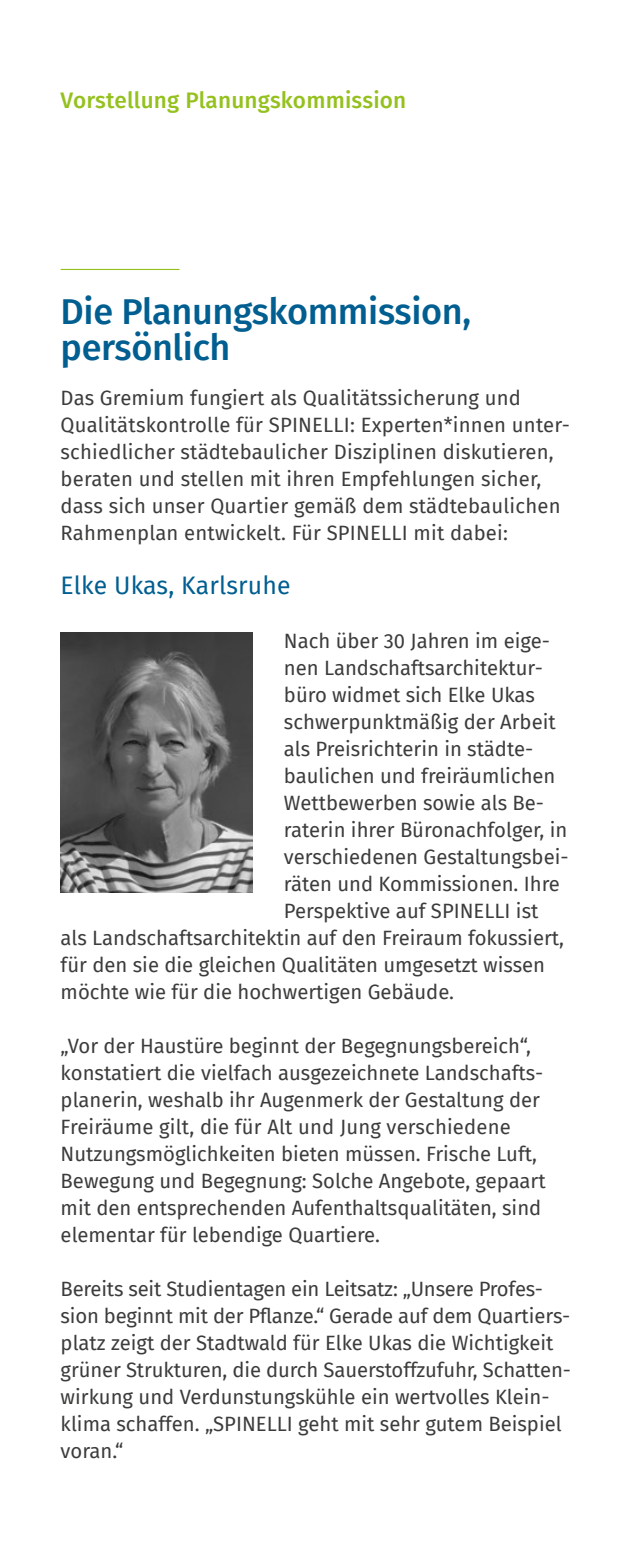
<style>
.page{position:relative;width:632px;height:1550px;background:#fff}
.page>*{position:absolute;margin:0;border:0;box-sizing:border-box;transform-origin:0 0}
.Headline_Inhaltssei{font:500 36px/36px "Fira Sans";letter-spacing:-.01em;color:#005e90}
.Fließtext{font:24.75px "Fira Sans";letter-spacing:.005em;color:#005e90}
.Bereichstext_oben{font:500 22.5px "Fira Sans";letter-spacing:.01em;color:#95c11f}
.Fließtext-2{font:20.25px/27px "Fira Sans";color:#3c3c3b}
</style>
<div class="page">
<hr style="left:61px;top:269px;width:118px;height:1px;background:#95c11f">
<img style="left:61px;top:633px;width:191px;height:260px">
<h1 class="Bereichstext_oben" style="left:61px;top:82px;width:347px">Vorstellung Planungskommission</h1>
<h2 class="Headline_Inhaltssei" style="left:61px;top:292px;width:412px">Die Planungskommission, persönlich</h2>
<p class="Fließtext-2" style="left:61px;top:384px;width:510px">Das Gremium fungiert als Qualitätssicherung und Qualitätskontrolle für SPINELLI: Experten*innen unter&shy;schiedlicher städtebaulicher Disziplinen diskutieren, beraten und stellen mit ihren Empfehlungen sicher, dass sich unser Quartier gemäß dem städtebaulichen Rahmenplan entwickelt. Für SPINELLI mit dabei:</p>
<p class="Fließtext" style="left:61px;top:567px;width:231px">Elke Ukas, Karlsruhe</p>
<p class="Fließtext-2" style="left:284px;top:627px;width:267px">Nach über 30 Jahren im eige-</p>
<p class="Fließtext-2" style="left:284px;top:654px;width:260px">nen Landschaftsarchitektur-</p>
<p class="Fließtext-2" style="left:284px;top:681px;width:252px">büro widmet sich Elke Ukas</p>
<p class="Fließtext-2" style="left:284px;top:708px;width:273px">schwerpunktmäßig der Arbeit</p>
<p class="Fließtext-2" style="left:284px;top:735px;width:251px">als Preisrichterin in städte-</p>
<p class="Fließtext-2" style="left:284px;top:762px;width:273px">baulichen und freiräumlichen</p>
<p class="Fließtext-2" style="left:284px;top:789px;width:261px">Wettbewerben sowie als Be-</p>
<p class="Fließtext-2" style="left:284px;top:816px;width:285px">raterin ihrer Büronachfolger, in</p>
<p class="Fließtext-2" style="left:284px;top:843px;width:286px">verschiedenen Gestaltungsbei-</p>
<p class="Fließtext-2" style="left:284px;top:870px;width:277px">räten und Kommissionen. Ihre</p>
<p class="Fließtext-2" style="left:284px;top:897px;width:256px">Perspektive auf SPINELLI ist</p>
<p class="Fließtext-2" style="left:61px;top:924px;width:505px">als Landschaftsarchitektin auf den Freiraum fokussiert,</p>
<p class="Fließtext-2" style="left:61px;top:951px;width:486px">für den sie die gleichen Qualitäten umgesetzt wissen</p>
<p class="Fließtext-2" style="left:61px;top:978px;width:395px">möchte wie für die hochwertigen Gebäude.</p>
<p class="Fließtext-2" style="left:61px;top:1032px;width:484px">„Vor der Haustüre beginnt der Begegnungsbereich“, konstatiert die vielfach ausgezeichnete Landschafts&shy;planerin, weshalb ihr Augenmerk der Gestaltung der Freiräume gilt, die für Alt und Jung verschiedene</p>
<p class="Fließtext-2" style="left:61px;top:1140px;width:486px">Nutzungsmöglichkeiten bieten müssen. Frische Luft, Bewegung und Begegnung: Solche Angebote, gepaart mit den entsprechenden Aufenthaltsqualitäten, sind elementar für lebendige Quartiere.</p>
<p class="Fließtext-2" style="left:61px;top:1275px;width:511px">Bereits seit Studientagen ein Leitsatz: „Unsere Profes&shy;sion beginnt mit der Pflanze.“ Gerade auf dem Quartiers&shy;platz zeigt der Stadtwald für Elke Ukas die Wichtigkeit</p>
<p class="Fließtext-2" style="left:61px;top:1356px;width:511px">grüner Strukturen, die durch Sauerstoffzufuhr, Schatten-</p>
<p class="Fließtext-2" style="left:61px;top:1383px;width:502px">wirkung und Verdunstungskühle ein wertvolles Klein&shy;klima schaffen. „SPINELLI geht mit sehr gutem Beispiel voran.“</p>
</div>
